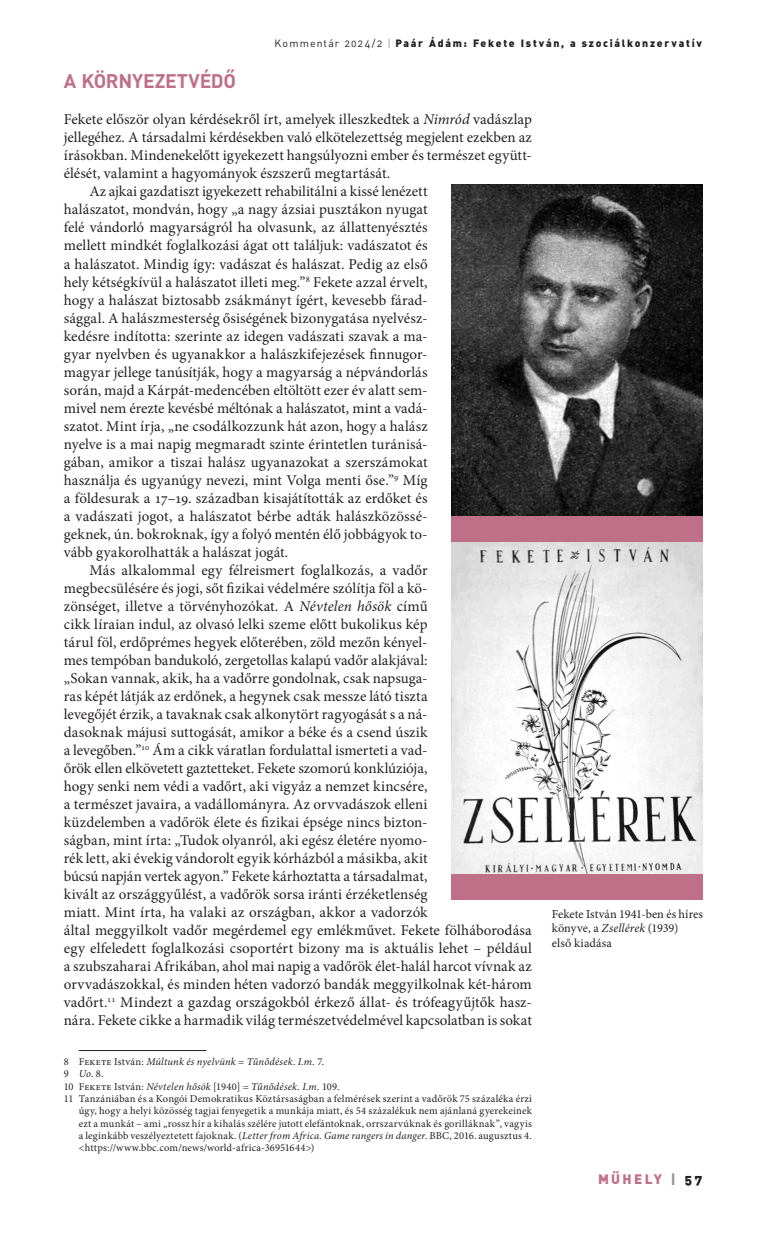
<style>
.page{position:relative;width:766px;height:1234px;background:#fff}
.page>*{position:absolute;margin:0;border:0;box-sizing:border-box;transform-origin:0 0}
._05_-_belcím{font:700 19.5px "DIN Alt PFL";letter-spacing:.025em;color:#bf6f88}
._9_-_kenyér_2_---_10_pt{font:15px/18px "Minion Pro";color:#231f20;text-align:justify}
._8_-_kenyér_1_---_10_pt{font:15px/18px "Minion Pro";color:#231f20;text-align:justify}
.t1{font:13.5px "DIN Alt Blk PFL";letter-spacing:.2em;color:#bf6f88}
._1000_-_képaláírás{font:12.3px/14.7px "Minion Pro";letter-spacing:-.005em;color:#231f20}
._20_-_lábjegyzet{font:10.5px/12.3px "Minion Pro";letter-spacing:.02em;color:#231f20;text-align:justify}
._20_-_lábjegyzet-2{font:italic 10.5px "Minion Pro";letter-spacing:.015em;color:#231f20}
.t2{font:10.5px "DIN Alt Blk PFL";letter-spacing:.175em;color:#231f20}
.s1{font-family:"DIN Alt PFL"}
.s2{font-family:"DIN Alt PFL";color:#939598}
.s3{font-style:italic}
.s4{font-style:normal}
.s5{color:#939598}
.s6{color:#231f20}
</style>
<div class="page">
<hr style="left:79px;top:1049px;width:127px;height:1px;background:#231f20">
<img style="left:451px;top:185px;width:251px;height:331px">
<img style="left:451px;top:541px;width:251px;height:333px">
<div style="left:451px;top:874px;width:251px;height:25px;background:#bf6f88"></div>
<div style="left:451px;top:516px;width:251px;height:25px;background:#bf6f88"></div>
<p class="t2" style="left:274px;top:36px;width:429px"><span class="s1">Kommentár 2024/2</span> <span class="s2">|</span> Paár Ádám: Fekete István, a szociálkonzervatív</p>
<p class="_05_-_belcím" style="left:64px;top:69px;width:173px">A KÖRNYEZETVÉDŐ</p>
<p class="_8_-_kenyér_1_---_10_pt" style="left:64px;top:111px;width:469px">Fekete először olyan kérdésekről írt, amelyek illeszkedtek a <span class="s3">Nimród</span> vadászlap jellegéhez. A társadalmi kérdésekben való elkötelezettség megjelent ezekben az írásokban. Mindenekelőtt igyekezett hangsúlyozni ember és természet együtt&shy;élését, valamint a hagyományok észszerű megtartását.</p>
<p class="_9_-_kenyér_2_---_10_pt" style="left:64px;top:183px;width:365px;text-indent:26px">Az ajkai gazdatiszt igyekezett rehabilitálni a kissé lenézett halászatot, mondván, hogy „a nagy ázsiai pusztákon nyugat felé vándorló magyarságról ha olvasunk, az állattenyésztés mellett mindkét foglalkozási ágat ott találjuk: vadászatot és a halászatot. Mindig így: vadászat és halászat. Pedig az első hely kétségkívül a halászatot illeti meg.”<sup>8</sup> Fekete azzal érvelt, hogy a halászat biztosabb zsákmányt ígért, kevesebb fárad&shy;sággal. A halászmesterség ősiségének bizonygatása nyelvész&shy;kedésre indította: szerinte az idegen vadászati szavak a ma&shy;gyar nyelvben és ugyanakkor a halászkifejezések finnugor&shy;magyar jellege tanúsítják, hogy a magyarság a népvándorlás során, majd a Kárpát-medencében eltöltött ezer év alatt sem&shy;mivel nem érezte kevésbé méltónak a halászatot, mint a vadá&shy;szatot. Mint írja, „ne csodálkozzunk hát azon, hogy a halász nyelve is a mai napig megmaradt szinte érintetlen turánisá&shy;gában, amikor a tiszai halász ugyanazokat a szerszámokat használja és ugyanúgy nevezi, mint Volga menti őse.”<sup>9</sup> Míg a földesurak a 17–19. században kisajátították az erdőket és a vadászati jogot, a halászatot bérbe adták halászközössé&shy;geknek, ún. bokroknak, így a folyó mentén élő jobbágyok to&shy;vább gyakorolhatták a halászat jogát.</p>
<p class="_9_-_kenyér_2_---_10_pt" style="left:64px;top:561px;width:469px;text-align:left;text-indent:26px">Más alkalommal egy félreismert foglalkozás, a vadőr<br>megbecsülésére és jogi, sőt fizikai védelmére szólítja föl a kö-<br>zönséget, illetve a törvényhozókat. A <span class="s3">Névtelen hősök</span> című<br>cikk líraian indul, az olvasó lelki szeme előtt bukolikus kép<br>tárul föl, erdőprémes hegyek előterében, zöld mezőn kényel-<br>mes tempóban bandukoló, zergetollas kalapú vadőr alakjával:<br>„Sokan vannak, akik, ha a vadőrre gondolnak, csak napsuga-<br>ras képét látják az erdőnek, a hegynek csak messze látó tiszta<br>levegőjét érzik, a tavaknak csak alkonytört ragyogását s a ná-<br>dasoknak májusi suttogását, amikor a béke és a csend úszik<br>a levegőben.”<sup>10</sup> Ám a cikk váratlan fordulattal ismerteti a vad-<br>őrök ellen elkövetett gaztetteket. Fekete szomorú konklúziója,<br>hogy senki nem védi a vadőrt, aki vigyáz a nemzet kincsére,<br>a természet javaira, a vadállományra. Az orvvadászok elleni<br>küzdelemben a vadőrök élete és fizikai épsége nincs bizton-<br>ságban, mint írta: „Tudok olyanról, aki egész életére nyomo-<br>rék lett, aki évekig vándorolt egyik kórházból a másikba, akit<br>búcsú napján vertek agyon.” Fekete kárhoztatta a társadalmat,<br>kivált az országgyűlést, a vadőrök sorsa iránti érzéketlenség<br>miatt. Mint írta, ha valaki az országban, akkor a vadorzók<br>által meggyilkolt vadőr megérdemel egy emlékművet. Fekete fölháborodása egy elfeledett foglalkozási csoportért bizony ma is aktuális lehet – például a szubszaharai Afrikában, ahol mai napig a vadőrök élet-halál harcot vívnak az orvvadászokkal, és minden héten vadorzó bandák meggyilkolnak két-három vadőrt.<sup>11</sup> Mindezt a gazdag országokból érkező állat- és trófeagyűjtők hasz&shy;nára. Fekete cikke a harmadik világ természetvédelmével kapcsolatban is sokat</p>
<p class="_20_-_lábjegyzet-2" style="left:64px;top:1054px;width:262px"><span class="s4">8 Fekete István:</span> Múltunk és nyelvünk <span class="s4">=</span> Tűnődések<span class="s4">.</span> I.m. <span class="s4">7.</span></p>
<p class="_20_-_lábjegyzet" style="left:64px;top:1067px;width:41px">9 <span class="s3">Uo</span>. 8.</p>
<p class="_20_-_lábjegyzet-2" style="left:64px;top:1078px;width:277px"><span class="s4">10 Fekete István:</span> Névtelen hősök <span class="s4">[1940] =</span> Tűnődések. I.m. <span class="s4">109.</span></p>
<p class="_20_-_lábjegyzet" style="left:79px;top:1092px;width:454px;text-indent:-15px">11 Tanzániában és a Kongói Demokratikus Köztársaságban a felmérések szerint a vadőrök 75 százaléka érzi úgy, hogy a helyi közösség tagjai fenyegetik a munkája miatt, és 54 százalékuk nem ajánlaná gyerekeinek ezt a munkát – ami „rossz hír a kihalás szélére jutott elefántoknak, orrszarvúknak és gorilláknak”, vagyis a leginkább veszélyeztetett fajoknak. (<span class="s3">Letter from Africa. Game rangers in danger.</span> BBC, 2016. augusztus 4. &lt;https://www.bbc.com/news/world-africa-36951644&gt;)</p>
<p class="_1000_-_képaláírás" style="left:551px;top:906px;width:152px">Fekete István 1941-ben és híres könyve, a <span class="s3">Zsellérek</span> (1939)<br>első kiadása</p>
<p class="t1" style="left:598px;top:1169px;width:106px">MŰHELY <span class="s5">|</span> <span class="s6">57</span></p>
</div>
